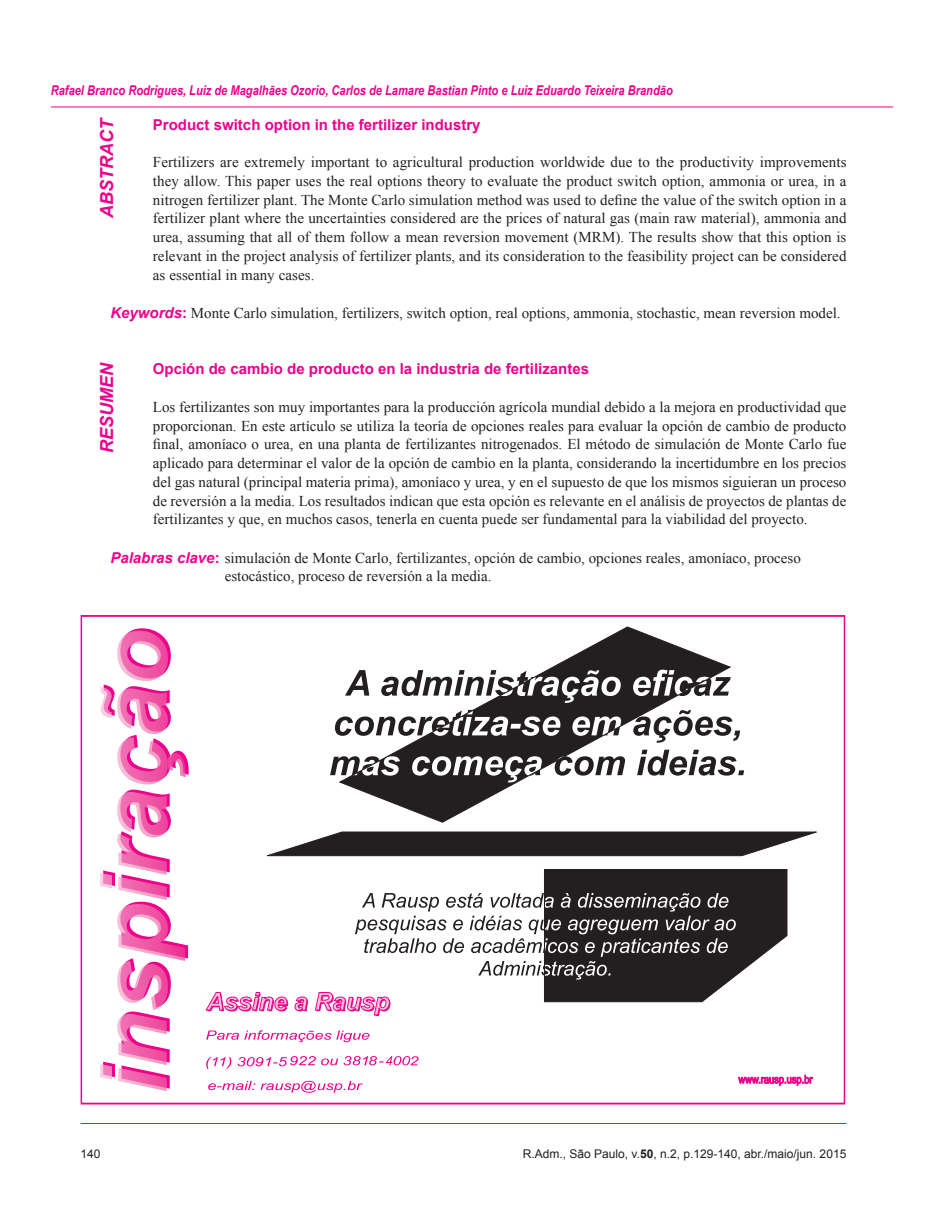
<style>
.page{position:relative;width:927px;height:1225px;background:#fff}
.page>*{position:absolute;margin:0;border:0;box-sizing:border-box;transform-origin:0 0}
.Virado{font:italic 700 18px "Arial";letter-spacing:-.01em;color:#ed028c}
.Resumo{font:15px/18.8px "Times New Roman";letter-spacing:.005em;color:#231f20;text-align:justify}
.Palavra{font:15px/18.8px "Times New Roman";color:#231f20}
.ResumoT{font:700 15px "Arial";color:#ed028c}
.t1{font:italic 700 13.5px "Arial Narrow";color:#ed028c}
.Rodapé{font:12px "Arial";color:#231f20}
.s1{font-family:"Arial";font-weight:700;font-style:italic;color:#ed028c}
.s2{font-family:"Arial";font-weight:700;color:#ed028c}
.s3{font-weight:700}
</style>
<div class="page">
<hr style="left:81px;top:1122px;width:765px;height:1px;background:#ed028c">
<hr style="left:51px;top:107px;width:842px;height:1px;background:#ed028c">
<div style="left:81px;top:615px;width:764px;height:489px;border:2px solid #ed028c"></div>
<svg style="left:100px;top:628px;width:89px;height:462px"></svg>
<svg style="left:330px;top:718px;width:414px;height:58px"></svg>
<svg style="left:339px;top:626px;width:392px;height:196px"></svg>
<svg style="left:268px;top:831px;width:549px;height:24px"></svg>
<svg style="left:205px;top:869px;width:582px;height:146px"></svg>
<svg style="left:208px;top:1080px;width:155px;height:12px"></svg>
<svg style="left:738px;top:1074px;width:75px;height:11px"></svg>
<svg style="left:206px;top:1030px;width:163px;height:11px"></svg>
<svg style="left:206px;top:1056px;width:212px;height:12px"></svg>
<p class="t1" style="left:51px;top:80px;width:623px">Rafael Branco Rodrigues, Luiz de Magalhães Ozorio, Carlos de Lamare Bastian Pinto e Luiz Eduardo Teixeira Brandão</p>
<p class="Virado" style="left:97px;top:218px;width:102px;rotate:-90deg">ABSTRACT</p>
<p class="ResumoT" style="left:153px;top:116px;width:329px">Product switch option in the fertilizer industry</p>
<p class="Resumo" style="left:153px;top:152px;width:695px">Fertilizers are extremely important to agricultural production worldwide due to the productivity improvements they allow. This paper uses the real options theory to evaluate the product switch option, ammonia or urea, in a nitrogen fertilizer plant. The Monte Carlo simulation method was used to define the value of the switch option in a fertilizer plant where the uncertainties considered are the prices of natural gas (main raw material), ammonia and urea, assuming that all of them follow a mean reversion movement (MRM). The results show that this option is relevant in the project analysis of fertilizer plants, and its consideration to the feasibility project can be considered as essential in many cases.</p>
<p class="Palavra" style="left:110px;top:303px;width:731px"><span class="s1">Keywords</span><span class="s2">:</span> Monte Carlo simulation, fertilizers, switch option, real options, ammonia, stochastic, mean reversion model.</p>
<p class="Virado" style="left:97px;top:453px;width:92px;rotate:-90deg">RESUMEN</p>
<p class="ResumoT" style="left:153px;top:360px;width:437px">Opción de cambio de producto en la industria de fertilizantes</p>
<p class="Resumo" style="left:153px;top:397px;width:695px">Los fertilizantes son muy importantes para la producción agrícola mundial debido a la mejora en productividad que proporcionan. En este artículo se utiliza la teoría de opciones reales para evaluar la opción de cambio de producto final, amoníaco o urea, en una planta de fertilizantes nitrogenados. El método de simulación de Monte Carlo fue aplicado para determinar el valor de la opción de cambio en la planta, considerando la incertidumbre en los precios del gas natural (principal materia prima), amoníaco y urea, y en el supuesto de que los mismos siguieran un proceso de reversión a la media. Los resultados indican que esta opción es relevante en el análisis de proyectos de plantas de fertilizantes y que, en muchos casos, tenerla en cuenta puede ser fundamental para la viabilidad del proyecto.</p>
<p class="Palavra" style="left:225px;top:548px;width:577px;text-indent:-114px"><span class="s1">Palabras clave</span><span class="s2">:</span> simulación de Monte Carlo, fertilizantes, opción de cambio, opciones reales, amoníaco, proceso estocástico, proceso de reversión a la media.</p>
<p class="Rodapé" style="left:81px;top:1146px;width:22px">140</p>
<p class="Rodapé" style="left:523px;top:1146px;width:325px">R.Adm., São Paulo, v.<span class="s3">50</span>, n.2, p.129-140, abr./maio/jun. 2015</p>
</div>
